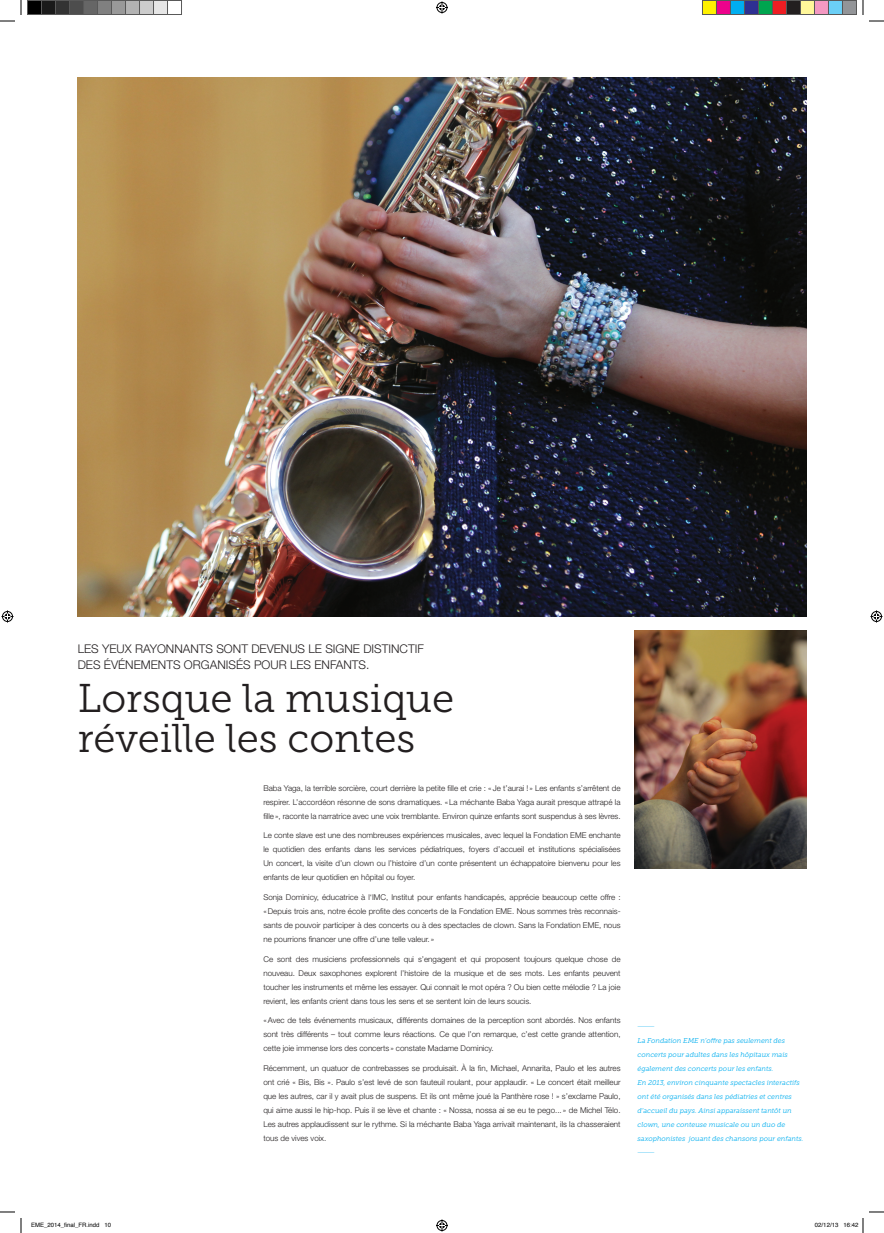
<style>
.page{position:relative;width:884px;height:1233px;background:#fff}
.page>*{position:absolute;margin:0;border:0;box-sizing:border-box;transform-origin:0 0}
.t1{font:40px/40px "Museo Slab 300";color:#231f20}
.t2{font:300 12px/16px "Helvetica Neue LT Std";color:#231f20}
.t3{font:300 8px/14px "Helvetica Neue LT Std";color:#231f20;text-align:justify}
.t4{font:italic 7px/14px "Museo Slab 300";color:#00aeef}
.t5{font:7px "Museo Slab 100";color:#00aeef;scale:3.5 1}
.t6{font:6px "Helvetica";color:#000}
</style>
<div class="page">
<img style="left:78px;top:78px;width:728px;height:538px">
<img style="left:635px;top:630px;width:171px;height:239px">
<svg style="left:0;top:1211px;width:15px;height:1px"></svg>
<svg style="left:869px;top:1211px;width:15px;height:1px"></svg>
<svg style="left:0;top:0;width:22px;height:22px"></svg>
<svg style="left:20px;top:1218px;width:2px;height:15px"></svg>
<svg style="left:862px;top:0;width:22px;height:22px"></svg>
<svg style="left:436px;top:1px;width:12px;height:12px"></svg>
<svg style="left:436px;top:1219px;width:12px;height:12px"></svg>
<svg style="left:2px;top:610px;width:12px;height:12px"></svg>
<svg style="left:870px;top:610px;width:12px;height:12px"></svg>
<div style="left:28px;top:0;width:13px;height:14px;background:#000"></div>
<div style="left:27px;top:0;width:15px;height:15px;border:1px solid #595959"></div>
<div style="left:42px;top:0;width:14px;height:14px;background:#1a1a1a"></div>
<div style="left:41px;top:0;width:15px;height:15px;border:1px solid #595959"></div>
<div style="left:56px;top:0;width:14px;height:14px;background:#333"></div>
<div style="left:55px;top:0;width:15px;height:15px;border:1px solid #595959"></div>
<div style="left:70px;top:0;width:14px;height:14px;background:#4d4d4d"></div>
<div style="left:69px;top:0;width:15px;height:15px;border:1px solid #595959"></div>
<div style="left:84px;top:0;width:13px;height:14px;background:#666"></div>
<div style="left:83px;top:0;width:15px;height:15px;border:1px solid #595959"></div>
<div style="left:98px;top:0;width:14px;height:14px;background:#808080"></div>
<div style="left:97px;top:0;width:15px;height:15px;border:1px solid #595959"></div>
<div style="left:112px;top:0;width:13px;height:14px;background:#999"></div>
<div style="left:111px;top:0;width:15px;height:15px;border:1px solid #595959"></div>
<div style="left:126px;top:0;width:14px;height:14px;background:#b3b3b3"></div>
<div style="left:125px;top:0;width:15px;height:15px;border:1px solid #595959"></div>
<div style="left:140px;top:0;width:14px;height:14px;background:#ccc"></div>
<div style="left:139px;top:0;width:15px;height:15px;border:1px solid #595959"></div>
<div style="left:154px;top:0;width:13px;height:14px;background:#e6e6e6"></div>
<div style="left:153px;top:0;width:15px;height:15px;border:1px solid #595959"></div>
<div style="left:167px;top:0;width:15px;height:15px;border:1px solid #595959"></div>
<div style="left:702px;top:0;width:14px;height:14px;background:#fff101"></div>
<div style="left:702px;top:0;width:15px;height:15px;border:1px solid #595959"></div>
<div style="left:716px;top:0;width:14px;height:14px;background:#ed028c"></div>
<div style="left:716px;top:0;width:15px;height:15px;border:1px solid #595959"></div>
<div style="left:730px;top:0;width:14px;height:14px;background:#00aeef"></div>
<div style="left:730px;top:0;width:15px;height:15px;border:1px solid #595959"></div>
<div style="left:744px;top:0;width:14px;height:14px;background:#2e3092"></div>
<div style="left:744px;top:0;width:15px;height:15px;border:1px solid #595959"></div>
<div style="left:758px;top:0;width:14px;height:14px;background:#00a54f"></div>
<div style="left:758px;top:0;width:15px;height:15px;border:1px solid #595959"></div>
<div style="left:772px;top:0;width:14px;height:14px;background:#ee1d23"></div>
<div style="left:772px;top:0;width:15px;height:15px;border:1px solid #595959"></div>
<div style="left:786px;top:0;width:14px;height:14px;background:#231f20"></div>
<div style="left:786px;top:0;width:15px;height:15px;border:1px solid #595959"></div>
<div style="left:800px;top:0;width:14px;height:14px;background:#fff79a"></div>
<div style="left:800px;top:0;width:15px;height:15px;border:1px solid #595959"></div>
<div style="left:814px;top:0;width:14px;height:14px;background:#f499c2"></div>
<div style="left:814px;top:0;width:15px;height:15px;border:1px solid #595959"></div>
<div style="left:828px;top:0;width:14px;height:14px;background:#6bcff6"></div>
<div style="left:828px;top:0;width:15px;height:15px;border:1px solid #595959"></div>
<div style="left:842px;top:0;width:14px;height:14px;background:#939598"></div>
<div style="left:842px;top:0;width:15px;height:15px;border:1px solid #595959"></div>
<svg style="left:862px;top:1218px;width:2px;height:15px"></svg>
<h2 class="t2" style="left:78px;top:641px;width:348px">LES YEUX RAYONNANTS SONT DEVENUS LE SIGNE DISTINCTIF<br>DES ÉVÉNEMENTS ORGANISÉS POUR LES ENFANTS.</h2>
<h1 class="t1" style="left:78px;top:679px;width:378px">Lorsque la musique réveille les contes</h1>
<p class="t3" style="left:263px;top:780px;width:359px">Baba Yaga, la terrible sorcière, court derrière la petite fille et crie : « Je t’aurai ! » Les enfants s’arrêtent de respirer. L’accordéon résonne de sons dramatiques. «La méchante Baba Yaga aurait presque attrapé la fille», raconte la narratrice avec une voix tremblante. Environ quinze enfants sont suspendus à ses lèvres.</p>
<p class="t3" style="left:263px;top:828px;width:359px">Le conte slave est une des nombreuses expériences musicales, avec lequel la Fondation EME enchante le quotidien des enfants dans les services pédiatriques, foyers d’accueil et institutions spécialisées Un concert, la visite d’un clown ou l’histoire d’un conte présentent un échappatoire bienvenu pour les enfants de leur quotidien en hôpital ou foyer.</p>
<p class="t3" style="left:263px;top:890px;width:359px">Sonja Dominicy, éducatrice à l‘IMC, Institut pour enfants handicapés, apprécie beaucoup cette offre : «Depuis trois ans, notre école profite des concerts de la Fondation EME. Nous sommes très reconnais&shy;sants de pouvoir participer à des concerts ou à des spectacles de clown. Sans la Fondation EME, nous ne pourrions financer une offre d’une telle valeur. »</p>
<p class="t3" style="left:263px;top:951px;width:359px">Ce sont des musiciens professionnels qui s’engagent et qui proposent toujours quelque chose de nouveau. Deux saxophones explorent l’histoire de la musique et de ses mots. Les enfants peuvent toucher les instruments et même les essayer. Qui connait le mot opéra ? Ou bien cette mélodie ? La joie revient, les enfants crient dans tous les sens et se sentent loin de leurs soucis.</p>
<p class="t3" style="left:263px;top:1013px;width:359px">«Avec de tels événements musicaux, différents domaines de la perception sont abordés. Nos enfants sont très différents – tout comme leurs réactions. Ce que l’on remarque, c’est cette grande attention, cette joie immense lors des concerts » constate Madame Dominicy.</p>
<p class="t3" style="left:263px;top:1061px;width:359px">Récemment, un quatuor de contrebasses se produisait. À la fin, Michael, Annarita, Paulo et les autres ont crié « Bis, Bis ». Paulo s’est levé de son fauteuil roulant, pour applaudir. « Le concert était meilleur que les autres, car il y avait plus de suspens. Et ils ont même joué la Panthère rose ! » s’exclame Paulo, qui aime aussi le hip-hop. Puis il se lève et chante : « Nossa, nossa ai se eu te pego... » de Michel Télo.<br>Les autres applaudissent sur le rythme. Si la méchante Baba Yaga arrivait maintenant, ils la chasseraient tous de vives voix.</p>
<p class="t5" style="left:635px;top:1023px;width:8px">—</p>
<p class="t4" style="left:638px;top:1034px;width:167px">La Fondation EME n’offre pas seulement des concerts pour adultes dans les hôpitaux mais également des concerts pour les enfants.<br>En 2013, environ cinquante spectacles interactifs ont été organisés dans les pédiatries et centres d’accueil du pays. Ainsi apparaissent tantôt un clown, une conteuse musicale ou un duo de saxophonistes jouant des chansons pour enfants.</p>
<p class="t5" style="left:635px;top:1149px;width:8px">—</p>
<p class="t6" style="left:31px;top:1220px;width:82px">EME_2014_final_FR.indd 10</p>
<p class="t6" style="left:815px;top:1220px;width:45px">02/12/13 16:42</p>
</div>
